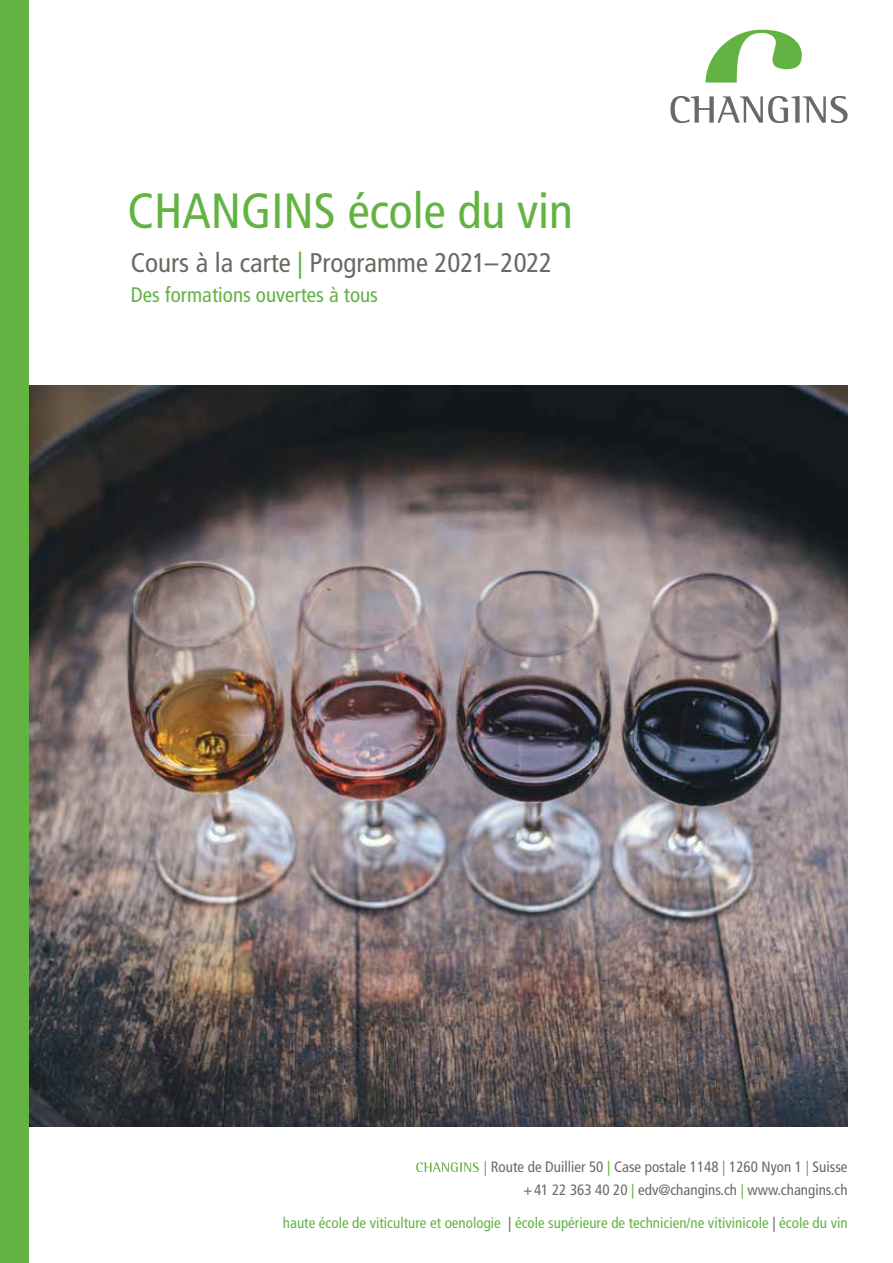
<style>
.page{position:relative;width:893px;height:1263px;background:#fff}
.page>*{position:absolute;margin:0;border:0;box-sizing:border-box;transform-origin:0 0}
.t1{font:condensed 49.5px "Frutiger LT";color:#63b343}
.t2{font:condensed 27px "Frutiger LT";color:#6d6863}
.t3{font:condensed 21px "Frutiger LT";color:#63b343}
.t4{font:condensed 15px/22.5px "Frutiger LT";color:#6d6863;text-align:right}
.t5{font:condensed 15px "Frutiger LT";color:#63b343}
.s1{color:#63b343}
.s2{color:#6d6863}
</style>
<div class="page">
<img style="left:29px;top:386px;width:819px;height:741px">
<svg style="left:705px;top:30px;width:97px;height:53px"></svg>
<svg style="left:670px;top:96px;width:178px;height:27px"></svg>
<div style="left:0;top:0;width:29px;height:1263px;background:#63b343"></div>
<svg style="left:416px;top:1162px;width:63px;height:10px"></svg>
<h1 class="t1" style="left:128px;top:182px;width:447px">CHANGINS école du vin</h1>
<h2 class="t2" style="left:131px;top:247px;width:423px">Cours à la carte <span class="s1">|</span> Programme 2021–2022</h2>
<h3 class="t3" style="left:131px;top:282px;width:249px">Des formations ouvertes à tous</h3>
<p class="t4" style="left:484px;top:1156px;width:365px"><span class="s1">|</span> Route de Duillier 50 <span class="s1">|</span> Case postale 1148 <span class="s1">|</span> 1260 Nyon 1 <span class="s1">|</span> Suisse +41 22 363 40 20 <span class="s1">|</span> edv@changins.ch <span class="s1">|</span> www.changins.ch</p>
<p class="t5" style="left:283px;top:1214px;width:566px">haute école de viticulture et oenologie <span class="s2">|</span> école supérieure de technicien/ne vitivinicole <span class="s2">|</span> école du vin</p>
</div>
